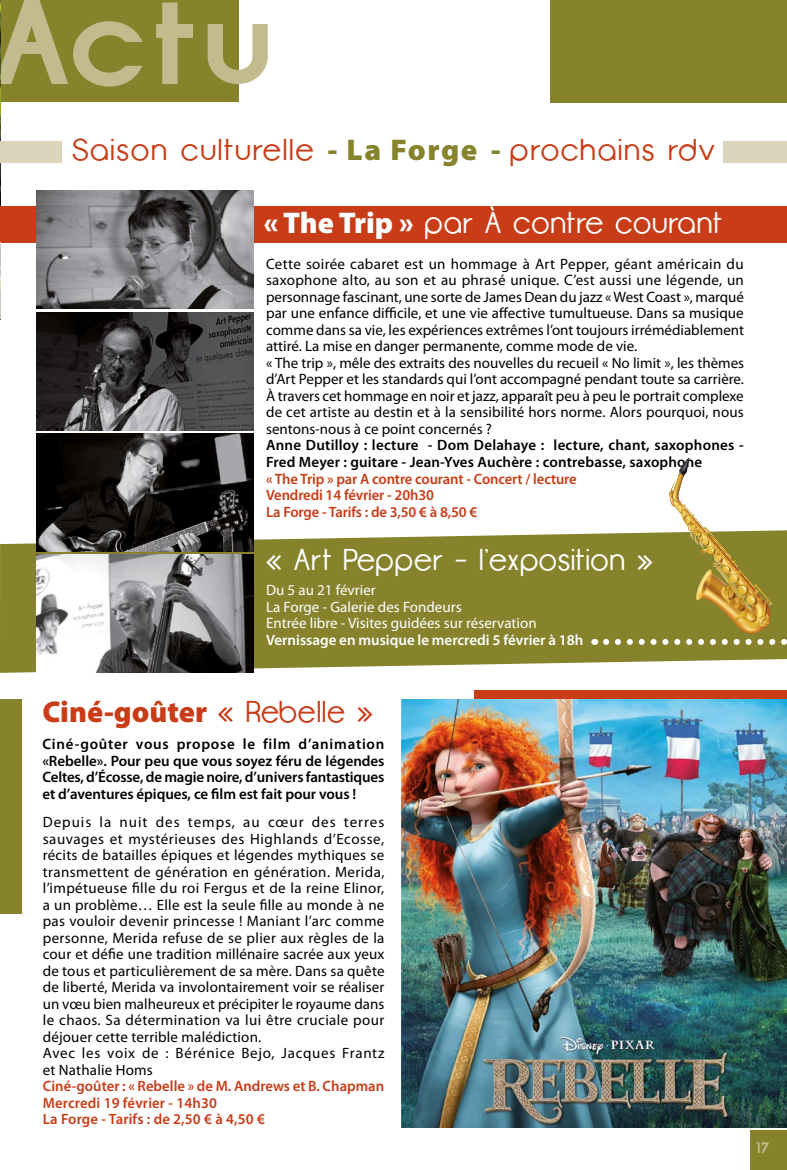
<style>
.page{position:relative;width:787px;height:1170px;background:#fff}
.page>*{position:absolute;margin:0;border:0;box-sizing:border-box;transform-origin:0 0}
.texte_courant{font:30px "Opificio";letter-spacing:.025em;color:#fff}
.texte_courant-2{font:30px "Opificio";letter-spacing:.055em;color:#c83c17}
.texte_courant-3{font:900 30px "Myriad Pro";color:#c83c17}
.texte_courant-4{font:15px/16.5px "Myriad Pro";letter-spacing:.01em;color:#000;text-align:justify}
.texte_courant-5{font:600 15px/16.5px "Myriad Pro";letter-spacing:.01em;color:#000}
.texte_courant-6{font:600 15px "Myriad Pro";letter-spacing:-.01em;color:#c83c17}
.texte_courant-7{font:15px "Myriad Pro";color:#fff}
.texte_courant-8{font:15px/16.5px "Myriad Pro";letter-spacing:.05em;color:#000}
.texte_courant-9{font:600 15px "Myriad Pro";letter-spacing:.01em;color:#c83c17}
.texte_courant-10{font:600 15px "Myriad Pro";color:#fff}
.t1{font:700 15px "Opificio Serif";color:#c2bb8e}
.s1{font-family:"Myriad Pro";font-weight:900;color:#87832c}
.s2{font-family:"Myriad Pro";font-weight:900}
.s3{font-family:"Opificio";font-weight:400}
</style>
<div class="page">
<div style="left:0;top:0;width:238px;height:102px;background:#87832c"></div>
<svg style="left:1px;top:0;width:267px;height:87px"></svg>
<img style="left:0;top:0;width:1px;height:319px">
<div style="left:550px;top:0;width:237px;height:102px;background:#87832c"></div>
<div style="left:750px;top:1130px;width:37px;height:39px;background:#87832c"></div>
<svg style="left:0;top:530px;width:787px;height:142px;background:#959145"></svg>
<div style="left:0;top:206px;width:786px;height:36px;background:#c83c17"></div>
<div style="left:0;top:141px;width:62px;height:22px;background:#dad5bb"></div>
<div style="left:724px;top:141px;width:63px;height:22px;background:#dad5bb"></div>
<div style="left:0;top:699px;width:22px;height:214px;background:#87832c"></div>
<div style="left:475px;top:690px;width:312px;height:33px;background:#c83c17"></div>
<img style="left:36px;top:191px;width:217px;height:117px">
<img style="left:36px;top:312px;width:217px;height:118px">
<img style="left:36px;top:433px;width:217px;height:118px">
<img style="left:37px;top:555px;width:216px;height:117px">
<img style="left:402px;top:699px;width:385px;height:428px">
<svg style="left:606px;top:458px;width:181px;height:187px"></svg>
<hr style="left:0;top:242px;width:1px;height:77px;background:#fff">
<p class="texte_courant-2" style="left:72px;top:133px;width:644px">Saison culturelle <span class="s1">- La Forge -</span> prochains rdv</p>
<p class="texte_courant" style="left:264px;top:205px;width:459px"><span class="s2">« The Trip »</span> par À contre courant</p>
<p class="texte_courant-4" style="left:266px;top:255px;width:479px">Cette soirée cabaret est un hommage à Art Pepper, géant américain du saxophone alto, au son et au phrasé unique. C’est aussi une légende, un personnage fascinant, une sorte de James Dean du jazz « West Coast », marqué par une enfance difficile, et une vie affective tumultueuse. Dans sa musique comme dans sa vie, les expériences extrêmes l’ont toujours irrémédiablement attiré. La mise en danger permanente, comme mode de vie.</p>
<p class="texte_courant-4" style="left:266px;top:354px;width:479px">« The trip », mêle des extraits des nouvelles du recueil « No limit », les thèmes d’Art Pepper et les standards qui l’ont accompagné pendant toute sa carrière.<br>À travers cet hommage en noir et jazz, apparaît peu à peu le portrait complexe de cet artiste au destin et à la sensibilité hors norme. Alors pourquoi, nous sentons-nous à ce point concernés ?</p>
<p class="texte_courant-5" style="left:266px;top:437px;width:479px">Anne Dutilloy : lecture - Dom Delahaye : lecture, chant, saxophones -<br>Fred Meyer : guitare - Jean-Yves Auchère : contrebasse, saxophone</p>
<p class="texte_courant-6" style="left:266px;top:469px;width:312px">« The Trip » par A contre courant - Concert / lecture</p>
<p class="texte_courant-6" style="left:266px;top:485px;width:169px">Vendredi 14 février - 20h30</p>
<p class="texte_courant-6" style="left:266px;top:502px;width:213px">La Forge - Tarifs : de 3,50 € à 8,50 €</p>
<p class="texte_courant" style="left:266px;top:542px;width:388px">« Art Pepper - l’exposition »</p>
<p class="texte_courant-7" style="left:266px;top:581px;width:111px">Du 5 au 21 février</p>
<p class="texte_courant-7" style="left:266px;top:597px;width:197px">La Forge - Galerie des Fondeurs</p>
<p class="texte_courant-7" style="left:266px;top:614px;width:272px">Entrée libre - Visites guidées sur réservation</p>
<p class="texte_courant-10" style="left:266px;top:630px;width:319px">Vernissage en musique le mercredi 5 février à 18h</p>
<p class="texte_courant-3" style="left:42px;top:691px;width:332px">Ciné-goûter <span class="s3">« Rebelle »</span></p>
<p class="texte_courant-5" style="left:42px;top:735px;width:344px;text-align:justify">Ciné-goûter vous propose le film d’animation «Rebelle». Pour peu que vous soyez féru de légendes Celtes, d’Écosse, de magie noire, d’univers fantastiques et d’aventures épiques, ce film est fait pour vous !</p>
<p class="texte_courant-4" style="left:43px;top:813px;width:343px">Depuis la nuit des temps, au cœur des terres sauvages et mystérieuses des Highlands d’Ecosse, récits de batailles épiques et légendes mythiques se transmettent de génération en génération. Merida, l’impétueuse fille du roi Fergus et de la reine Elinor, a un problème… Elle est la seule fille au monde à ne pas vouloir devenir princesse ! Maniant l’arc comme personne, Merida refuse de se plier aux règles de la cour et défie une tradition millénaire sacrée aux yeux de tous et particulièrement de sa mère. Dans sa quête de liberté, Merida va involontairement voir se réaliser un vœu bien malheureux et précipiter le royaume dans le chaos. Sa détermination va lui être cruciale pour déjouer cette terrible malédiction.</p>
<p class="texte_courant-8" style="left:43px;top:1044px;width:343px">Avec les voix de : Bérénice Bejo, Jacques Frantz et Nathalie Homs</p>
<p class="texte_courant-6" style="left:43px;top:1076px;width:343px">Ciné-goûter : « Rebelle » de M. Andrews et B. Chapman</p>
<p class="texte_courant-9" style="left:43px;top:1092px;width:176px">Mercredi 19 février - 14h30</p>
<p class="texte_courant-9" style="left:43px;top:1109px;width:224px">La Forge - Tarifs : de 2,50 € à 4,50 €</p>
<p class="t1" style="left:756px;top:1138px;width:14px">17</p>
</div>
